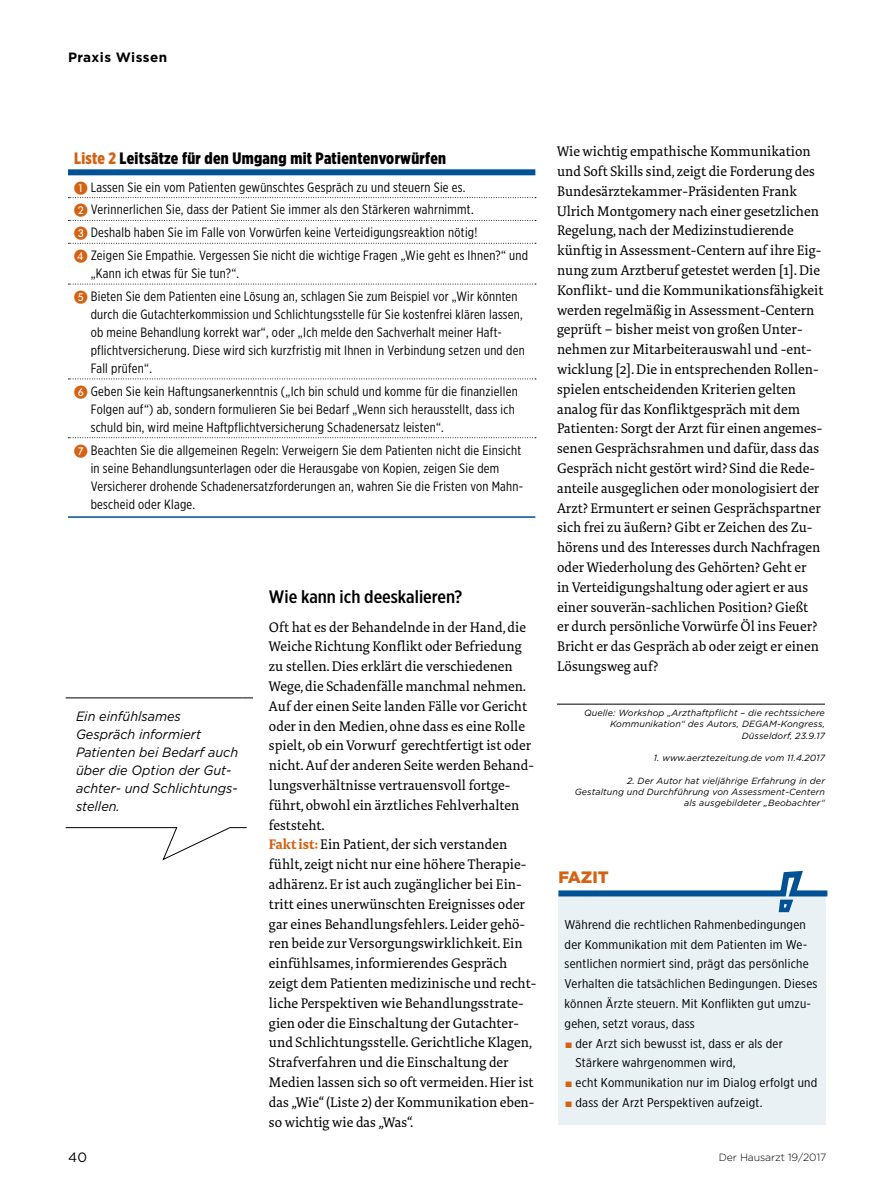
<style>
.page{position:relative;width:893px;height:1191px;background:#fff}
.page>*{position:absolute;margin:0;border:0;box-sizing:border-box;transform-origin:0 0}
.t1{font:500 18px "Gotham X Narrow";color:#000;scale:1.1 1}
.t2{font:900 16.5px "Gotham X Narrow";letter-spacing:.02em;color:#000}
.t3{font:900 16.5px "Gotham";color:#d46213}
.t4{font:14.25px/19.8px "Tundra Pro";color:#000}
.t5{font:13.5px/18px "Gotham X Narrow";letter-spacing:.02em;color:#000}
.t6{font:italic 13.5px/18px "Gotham";color:#000;scale:.94 1}
.t7{font:700 13.5px "Gotham";letter-spacing:.03em;color:#000}
.t8{font:13.5px "Gotham";color:#000}
.t9{font:12.75px/19.8px "Gotham X Narrow";letter-spacing:.02em;color:#000;scale:1.1 1}
.t10{font:300 10.5px "Gotham";letter-spacing:-.01em;color:#000}
.t11{font:italic 9px/11.2px "Gotham";letter-spacing:.01em;color:#000;text-align:right}
.s1{color:#d46213}
.s2{font-family:"European Pi CRM 1";color:#d46213}
.s3{font-weight:700;color:#d46213}
</style>
<div class="page">
<div style="left:558px;top:890px;width:268px;height:235px;background:#e9f1f5"></div>
<svg style="left:558px;top:870px;width:270px;height:43px"></svg>
<hr style="left:557px;top:704px;width:268px;height:1px;background:#000">
<svg style="left:68px;top:197px;width:468px;height:1px"></svg>
<svg style="left:68px;top:220px;width:468px;height:1px"></svg>
<svg style="left:68px;top:243px;width:468px;height:1px"></svg>
<svg style="left:68px;top:284px;width:468px;height:1px"></svg>
<svg style="left:68px;top:378px;width:468px;height:1px"></svg>
<svg style="left:68px;top:437px;width:468px;height:1px"></svg>
<div style="left:68px;top:169px;width:467px;height:6px;background:#005295"></div>
<hr style="left:68px;top:516px;width:467px;height:2px;background:#005295">
<hr style="left:76px;top:697px;width:166px;height:1px;background:#000">
<svg style="left:65px;top:827px;width:182px;height:33px"></svg>
<p class="t7" style="left:68px;top:48px;width:101px">Praxis Wissen</p>
<p class="t2" style="left:74px;top:148px;width:374px"><span class="s1">Liste 2</span> Leitsätze für den Umgang mit Patientenvorwürfen</p>
<p class="t5" style="left:74px;top:175px;width:455px;line-height:22.8px"><span class="s2">❶</span> Lassen Sie ein vom Patienten gewünschtes Gespräch zu und steuern Sie es.<br><span class="s2">❷</span> Verinnerlichen Sie, dass der Patient Sie immer als den Stärkeren wahrnimmt.<br><span class="s2">❸</span> Deshalb haben Sie im Falle von Vorwürfen keine Verteidigungsreaktion nötig!<br><span class="s2">❹</span> Zeigen Sie Empathie. Vergessen Sie nicht die wichtige Fragen „Wie geht es Ihnen?“ und</p>
<p class="t5" style="left:74px;top:262px;width:445px;line-height:22.8px;text-indent:17px">„Kann ich etwas für Sie tun?“.<br><span class="s2">❺</span> Bieten Sie dem Patienten eine Lösung an, schlagen Sie zum Beispiel vor „Wir könnten</p>
<p class="t5" style="left:91px;top:305px;width:435px">durch die Gutachterkommission und Schlichtungsstelle für Sie kostenfrei klären lassen, ob meine Behandlung korrekt war“, oder „Ich melde den Sachverhalt meiner Haft&shy;pflichtversicherung. Diese wird sich kurzfristig mit Ihnen in Verbindung setzen und den Fall prüfen“.</p>
<p class="t5" style="left:91px;top:382px;width:428px;text-indent:-17px"><span class="s2">❻</span> Geben Sie kein Haftungsanerkenntnis („Ich bin schuld und komme für die finanziellen<br>Folgen auf“) ab, sondern formulieren Sie bei Bedarf „Wenn sich herausstellt, dass ich schuld bin, wird meine Haftpflichtversicherung Schadenersatz leisten“.</p>
<p class="t5" style="left:91px;top:440px;width:434px;text-indent:-17px"><span class="s2">❼</span> Beachten Sie die allgemeinen Regeln: Verweigern Sie dem Patienten nicht die Einsicht in seine Behandlungsunterlagen oder die Herausgabe von Kopien, zeigen Sie dem Versicherer drohende Schadenersatzforderungen an, wahren Sie die Fristen von Mahn&shy;bescheid oder Klage.</p>
<p class="t6" style="left:76px;top:707px;width:174px">Ein einfühlsames<br>Gespräch informiert<br>Patienten bei Bedarf auch über die Option der Gut&shy;achter- und Schlichtungs&shy;stellen.</p>
<p class="t1" style="left:269px;top:585px;width:177px">Wie kann ich deeskalieren?</p>
<p class="t4" style="left:269px;top:617px;width:269px">Oft hat es der Behandelnde in der Hand, die Weiche Richtung Konflikt oder Befriedung zu stellen. Dies erklärt die verschiedenen Wege, die Schadenfälle manchmal nehmen.<br>Auf der einen Seite landen Fälle vor Gericht oder in den Medien, ohne dass es eine Rolle spielt, ob ein Vorwurf gerechtfertigt ist oder nicht. Auf der anderen Seite werden Behand&shy;lungsverhältnisse vertrauensvoll fortge&shy;führt, obwohl ein ärztliches Fehlverhalten feststeht.<br><span class="s3">Fakt ist:</span> Ein Patient, der sich verstanden fühlt, zeigt nicht nur eine höhere Therapie&shy;adhärenz. Er ist auch zugänglicher bei Ein&shy;tritt eines unerwünschten Ereignisses oder gar eines Behandlungsfehlers. Leider gehö&shy;ren beide zur Versorgungswirklichkeit. Ein einfühlsames, informierendes Gespräch zeigt dem Patienten medizinische und recht&shy;liche Perspektiven wie Behandlungsstrate&shy;gien oder die Einschaltung der Gutachter&shy;und Schlichtungsstelle. Gerichtliche Klagen, Strafverfahren und die Einschaltung der Medien lassen sich so oft vermeiden. Hier ist das „Wie“ (Liste 2) der Kommunikation eben&shy;so wichtig wie das „Was“.</p>
<p class="t4" style="left:557px;top:142px;width:268px">Wie wichtig empathische Kommunikation und Soft Skills sind, zeigt die Forderung des Bundesärztekammer-Präsidenten Frank Ulrich Montgomery nach einer gesetzlichen Regelung, nach der Medizinstudierende künftig in Assessment-Centern auf ihre Eig&shy;nung zum Arztberuf getestet werden [1]. Die Konflikt- und die Kommunikationsfähigkeit werden regelmäßig in Assessment-Centern geprüft – bisher meist von großen Unter&shy;nehmen zur Mitarbeiterauswahl und -ent&shy;wicklung [2]. Die in entsprechenden Rollen&shy;spielen entscheidenden Kriterien gelten analog für das Konfliktgespräch mit dem Patienten: Sorgt der Arzt für einen angemes&shy;senen Gesprächsrahmen und dafür, dass das Gespräch nicht gestört wird? Sind die Rede&shy;anteile ausgeglichen oder monologisiert der Arzt? Ermuntert er seinen Gesprächspartner sich frei zu äußern? Gibt er Zeichen des Zu&shy;hörens und des Interesses durch Nachfragen oder Wiederholung des Gehörten? Geht er<br>in Verteidigungshaltung oder agiert er aus einer souverän-sachlichen Position? Gießt er durch persönliche Vorwürfe Öl ins Feuer?<br>Bricht er das Gespräch ab oder zeigt er einen Lösungsweg auf?</p>
<p class="t11" style="left:584px;top:707px;width:242px">Quelle: Workshop „Arzthaftpflicht – die rechtssichere<br>Kommunikation“ des Autors, DEGAM-Kongress,<br>Düsseldorf, 23.9.17</p>
<p class="t11" style="left:654px;top:752px;width:173px">1. www.aerztezeitung.de vom 11.4.2017</p>
<p class="t11" style="left:575px;top:774px;width:252px">2. Der Autor hat vieljährige Erfahrung in der<br>Gestaltung und Durchführung von Assessment-Centern als ausgebildeter „Beobachter“</p>
<p class="t3" style="left:558px;top:865px;width:52px">FAZIT</p>
<p class="t9" style="left:564px;top:914px;width:231px">Während die rechtlichen Rahmenbedingungen der Kommunikation mit dem Patienten im We&shy;sentlichen normiert sind, prägt das persönliche Verhalten die tatsächlichen Bedingungen. Dieses können Ärzte steuern. Mit Konflikten gut umzu&shy;gehen, setzt voraus, dass</p>
<p class="t9" style="left:575px;top:1033px;width:190px;text-indent:-11px"><span class="s1">▪</span> der Arzt sich bewusst ist, dass er als der<br>Stärkere wahrgenommen wird,</p>
<p class="t9" style="left:565px;top:1072px;width:231px"><span class="s1">▪</span> echt Kommunikation nur im Dialog erfolgt und</p>
<p class="t9" style="left:565px;top:1092px;width:181px"><span class="s1">▪</span> dass der Arzt Perspektiven aufzeigt.</p>
<p class="t8" style="left:68px;top:1148px;width:21px">40</p>
<p class="t10" style="left:719px;top:1150px;width:109px">Der Hausarzt 19/2017</p>
</div>
